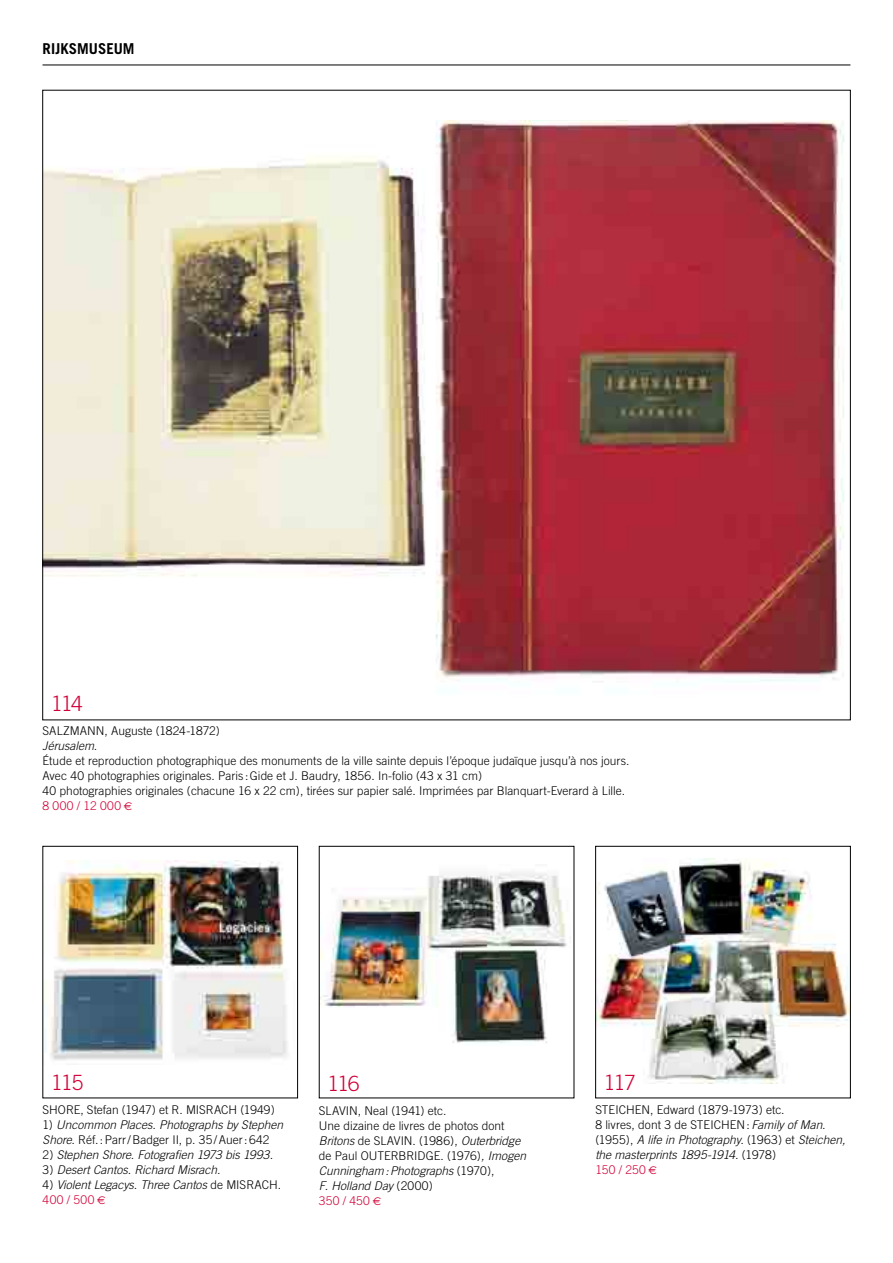
<style>
.page{position:relative;width:893px;height:1263px;background:#fff}
.page>*{position:absolute;margin:0;border:0;box-sizing:border-box;transform-origin:0 0}
.t1{font:300 21px "Trade Gothic";letter-spacing:-.075em;color:#d20037}
.t2{font:700 15px "Trade Gothic";color:#000}
.t3{font:300 12px/15px "Trade Gothic";color:#000}
.t4{font:italic 300 12px/15px "Trade Gothic";color:#000}
.s1{color:#d20037}
.s2{font-family:"Euro Sans";font-weight:400;font-size:11.25px;color:#d20037}
.s3{font-style:normal}
.s4{font-style:normal;color:#d20037}
.s5{font-family:"Euro Sans";font-weight:400;font-style:normal;font-size:11.25px;color:#d20037}
.s6{font-style:italic}
</style>
<div class="page">
<img style="left:436px;top:120px;width:415px;height:588px">
<img style="left:45px;top:157px;width:381px;height:420px">
<img style="left:45px;top:861px;width:243px;height:199px">
<div style="left:43px;top:846px;width:255px;height:252px;border:1px solid #000"></div>
<img style="left:321px;top:872px;width:246px;height:171px">
<img style="left:597px;top:859px;width:252px;height:224px">
<div style="left:595px;top:846px;width:256px;height:252px;border:1px solid #000"></div>
<hr style="left:43px;top:65px;width:807px;height:1px;background:#000">
<p class="t2" style="left:43px;top:39px;width:94px">RIJKSMUSEUM</p>
<h1 class="t1" style="left:51px;top:691px;width:33px">114</h1>
<p class="t3" style="left:43px;top:723px;width:179px">SALZMANN, Auguste (1824-1872)</p>
<p class="t4" style="left:43px;top:738px;width:56px">Jérusalem.</p>
<p class="t3" style="left:43px;top:753px;width:588px">Étude et reproduction photographique des monuments de la ville sainte depuis l’époque judaïque jusqu’à nos jours.<br>Avec 40 photographies originales. Paris :Gide et J. Baudry, 1856. In-folio (43 x 31 cm)<br>40 photographies originales (chacune 16 x 22 cm), tirées sur papier salé. Imprimées par Blanquart-Everard à Lille.<br><span class="s1">8 000 / 12 000</span> <span class="s2">€</span></p>
<h1 class="t1" style="left:51px;top:1070px;width:34px">115</h1>
<p class="t3" style="left:43px;top:1102px;width:234px">SHORE, Stefan (1947) et R. MISRACH (1949)</p>
<p class="t4" style="left:43px;top:1117px;width:242px"><span class="s3">1)</span> Uncommon Places. Photographs by Stephen<br>Shore. <span class="s3">Réf.:Parr/Badger II, p. 35/Auer:642</span></p>
<p class="t4" style="left:43px;top:1147px;width:232px"><span class="s3">2)</span> Stephen Shore. Fotografien 1973 bis 1993.</p>
<p class="t4" style="left:43px;top:1162px;width:179px"><span class="s3">3)</span> Desert Cantos. Richard Misrach.</p>
<p class="t4" style="left:43px;top:1177px;width:240px"><span class="s3">4)</span> Violent Legacys. Three Cantos <span class="s3">de MISRACH.<br></span><span class="s4">400 / 500</span> <span class="s5">€</span></p>
<h1 class="t1" style="left:327px;top:1071px;width:34px">116</h1>
<p class="t3" style="left:319px;top:1103px;width:209px">SLAVIN, Neal (1941) etc.<br>Une dizaine de livres de photos dont<br><span class="s6">Britons</span> de SLAVIN. (1986), <span class="s6">Outerbridge </span>de Paul OUTERBRIDGE. (1976)<span class="s6">, Imogen<br>Cunningham:Photographs</span> (1970),<br><span class="s6">F. Holland Day</span> (2000)<br><span class="s1">350 / 450</span> <span class="s2">€</span></p>
<h1 class="t1" style="left:604px;top:1070px;width:33px">117</h1>
<p class="t3" style="left:595px;top:1102px;width:252px">STEICHEN, Edward (1879-1973) etc.<br>8 livres, dont 3 de STEICHEN:<span class="s6">Family of Man. </span>(1955), <span class="s6">A life in Photography.</span> (1963) et <span class="s6">Steichen, the masterprints 1895-1914.</span> (1978)<br><span class="s1">150 / 250</span> <span class="s2">€</span></p>
</div>
